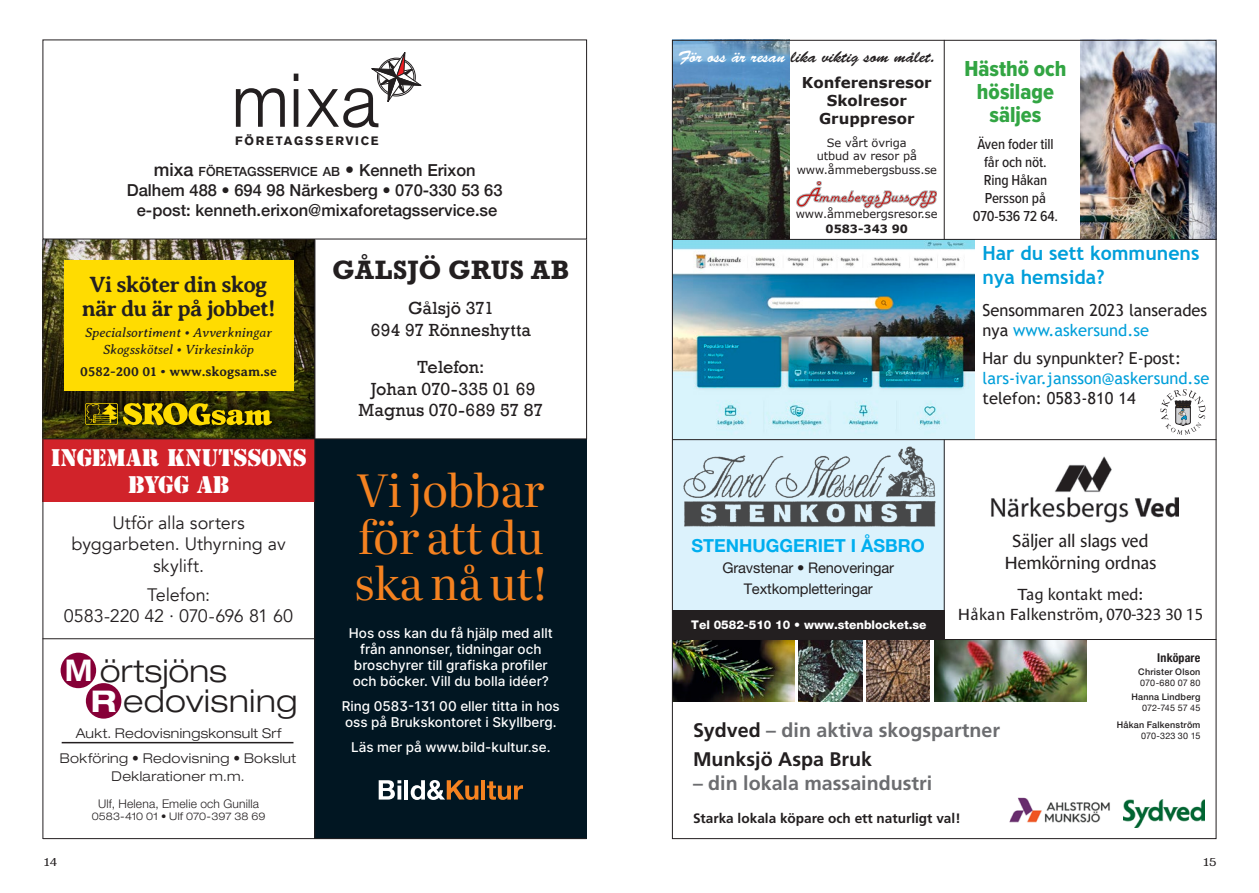
<style>
.page{position:relative;width:1259px;height:893px;background:#fff}
.page>*{position:absolute;margin:0;border:0;box-sizing:border-box;transform-origin:0 0}
.t1{font:300 78.45px "Akzidenz Grotesk";color:#231f20}
.t2{font:45px/46.5px "Literata";letter-spacing:-.02em;color:#f58220;text-align:justify}
.t3{font:31.35px/30.3px "Helvetica Neue LT 43 Lt Ex";letter-spacing:.015em;color:#231f20}
.t4{font:700 27px "Rockwell Std";letter-spacing:.005em;color:#231f20}
.t5{font:700 22.5px/24px "Averia Serif Libre";letter-spacing:-.035em;color:#231f20;text-align:center}
.t6{font:22.5px/23px "Proxima Nova Cond Extrabld";color:#32a543;text-align:center}
.t7{font:22.5px/27px "Stencil Std";letter-spacing:-.015em;color:#fff;text-align:center}
.t8{font:700 19.65px/29.7px "Frutiger";color:#6c6d70}
.t9{font:700 19.5px/23.4px "Trebuchet MS";color:#009fda}
.t10{font:18px/21.6px "Avenir";letter-spacing:-.005em;color:#231f20;text-align:center}
.t11{font:18px/21.6px "Rockwell";color:#231f20;text-align:center}
.t12{font:18px/21.6px "Le Monde Sans Std";letter-spacing:-.025em;color:#231f20;text-align:center}
.t13{font:18px "Helvetica Neue LT 75 Bd";color:#00aeef}
.t14{font:16.65px "Brush Script Std";color:#231f20}
.t15{font:16.5px/19.8px "Trebuchet MS";color:#231f20}
.t16{font:500 16.5px/19.8px "Helvetica Neue";color:#231f20;text-align:center}
.t17{font:16.5px/19.8px "Le Monde Sans Std";color:#231f20;text-align:center}
.t18{font:16.5px "Trebuchet MS";color:#009fda}
.t19{font:700 16.2px/24.3px "Frutiger";color:#6c6d70}
.t20{font:500 15px/18px "Proxima Nova Cond";letter-spacing:-.01em;color:#231f20;text-align:center}
.t21{font:700 15px/18px "Verdana";color:#231f20;text-align:center}
.t22{font:14.7px/21px "Helvetica Neue LT 55 Rm";letter-spacing:-.01em;color:#231f20;text-align:center}
.t23{font:700 13.65px "Frutiger";color:#231f20}
.t24{font:13.5px/16.2px "Inter";color:#fff;text-align:center}
.t25{font:13.5px/18px "Helvetica Neue LT 43 Lt Ex";letter-spacing:.025em;color:#231f20;text-align:center}
.t26{font:italic 13.5px/16.2px "Averia Serif Libre";color:#231f20;text-align:center}
.t27{font:700 13.5px "Averia Serif Libre";color:#231f20}
.t28{font:500 12.6px "Helvetica Neue";color:#231f20}
.t29{font:700 condensed 12.15px "Helvetica Neue";letter-spacing:.01em;color:#231f20}
.t30{font:12px "Helvetica Neue LT 85 Hv";color:#fff}
.t31{font:12px "Helvetica Neue LT 45 Lt";letter-spacing:.015em;color:#231f20}
.t32{font:900 12px "Akzidenz Grotesk";letter-spacing:.145em;color:#231f20}
.t33{font:500 12px "Grange";color:#231f20}
.t34{font:11.4px/13.6px "Verdana";letter-spacing:-.01em;color:#231f20;text-align:center}
.t35{font:700 11.4px "Verdana";color:#231f20}
.t36{font:10.5px "Helvetica Neue LT 43 Lt Ex";letter-spacing:.005em;color:#231f20}
.t37{font:500 9.15px "Helvetica Neue";letter-spacing:.025em;color:#231f20}
.t38{font:9.15px "Helvetica Neue";letter-spacing:.005em;color:#231f20}
.t39{font:500 9px "Helvetica Neue";letter-spacing:.025em;color:#231f20}
.t40{font:9px "Helvetica Neue";color:#231f20}
.t41{font:5.7px "Times New Roman";color:#000}
.s1{font-size:18px}
.s2{font-size:16.5px}
.s3{font-family:"Helvetica Neue LT 73 Bd Ex";font-size:30px;color:#fff}
.s4{color:#fff}
.s5{color:#009fda}
.s6{color:#231f20}
</style>
<div class="page">
<div style="left:315px;top:439px;width:272px;height:400px;background:#011622"></div>
<svg style="left:379px;top:780px;width:22px;height:19px"></svg>
<hr style="left:404px;top:780px;width:4px;height:19px;background:#fff">
<svg style="left:411px;top:780px;width:67px;height:20px"></svg>
<hr style="left:481px;top:780px;width:4px;height:19px;background:#f58220">
<svg style="left:487px;top:781px;width:36px;height:19px"></svg>
<img style="left:44px;top:239px;width:270px;height:199px">
<svg style="left:77px;top:395px;width:202px;height:38px"></svg>
<svg style="left:85px;top:402px;width:187px;height:24px"></svg>
<div style="left:64px;top:261px;width:229px;height:130px;background:#ffdc01"></div>
<div style="left:43px;top:439px;width:272px;height:63px;background:#d1232a"></div>
<div style="left:61px;top:653px;width:35px;height:35px;background:#860037;border-radius:50%"></div>
<div style="left:86px;top:683px;width:35px;height:36px;background:#860037;border-radius:50%"></div>
<hr style="left:62px;top:742px;width:231px;height:1px;background:#231f20">
<hr style="left:43px;top:239px;width:1px;height:600px;background:#231f20">
<hr style="left:586px;top:239px;width:1px;height:200px;background:#231f20">
<hr style="left:43px;top:838px;width:543px;height:1px;background:#231f20">
<hr style="left:43px;top:638px;width:271px;height:1px;background:#231f20">
<hr style="left:314px;top:239px;width:1px;height:599px;background:#231f20">
<hr style="left:43px;top:438px;width:544px;height:1px;background:#231f20">
<svg style="left:371px;top:52px;width:50px;height:50px"></svg>
<svg style="left:1160px;top:389px;width:45px;height:46px"></svg>
<img style="left:674px;top:240px;width:301px;height:199px">
<img style="left:674px;top:42px;width:115px;height:197px">
<svg style="left:796px;top:181px;width:141px;height:27px"></svg>
<img style="left:674px;top:640px;width:412px;height:62px">
<img style="left:1009px;top:797px;width:101px;height:26px">
<img style="left:1123px;top:799px;width:81px;height:28px">
<div style="left:672px;top:439px;width:272px;height:200px;background:#dcf2fc"></div>
<img style="left:683px;top:446px;width:253px;height:81px">
<div style="left:672px;top:610px;width:272px;height:29px;background:#231f20"></div>
<img style="left:991px;top:456px;width:188px;height:67px">
<img style="left:1080px;top:42px;width:134px;height:197px">
<hr style="left:673px;top:639px;width:543px;height:1px;background:#231f20">
<hr style="left:673px;top:439px;width:543px;height:1px;background:#231f20">
<hr style="left:673px;top:239px;width:543px;height:1px;background:#231f20">
<hr style="left:944px;top:40px;width:1px;height:200px;background:#231f20">
<hr style="left:944px;top:440px;width:1px;height:199px;background:#231f20">
<h1 class="t1" style="left:230px;top:54px;width:149px">mixa</h1>
<p class="t32" style="left:235px;top:133px;width:145px">FÖRETAGSSERVICE</p>
<p class="t28" style="left:154px;top:162px;width:323px"><span class="s1">mixa</span> FÖRETAGSSERVICE AB <span class="s1">•</span> <span class="s2">Kenneth Erixon</span></p>
<p class="t16" style="left:127px;top:179px;width:377px">Dalhem 488 • 694 98 Närkesberg • 070-330 53 63 e-post: kenneth.erixon@mixaforetagsservice.se</p>
<h3 class="t5" style="left:82px;top:273px;width:195px">Vi sköter din skog när du är på jobbet!</h3>
<p class="t26" style="left:85px;top:325px;width:188px">Specialsortiment • Avverkningar<br>Skogsskötsel • Virkesinköp</p>
<p class="t27" style="left:80px;top:364px;width:198px">0582-200 01 • www.skogsam.se</p>
<h3 class="t7" style="left:51px;top:444px;width:257px">INGEMAR KNUTSSONS<br>BYGG AB</h3>
<h3 class="t10" style="left:72px;top:512px;width:216px">Utför alla sorters byggarbeten. Uthyrning av skylift.</h3>
<h3 class="t10" style="left:64px;top:584px;width:231px">Telefon:<br>0583-220 42 ∙ 070-696 81 60</h3>
<h3 class="t3" style="left:91px;top:655px;width:208px;text-indent:-26px"><span class="s3">M</span> ör tsjöns<br><span class="s3">R</span> edovisning</h3>
<p class="t25" style="left:76px;top:724px;width:207px">Aukt. Redovisningskonsult Srf</p>
<p class="t25" style="left:60px;top:749px;width:238px">Bokföring • Redovisning • Bokslut<br>Deklarationer m.m.</p>
<p class="t31" style="left:98px;top:796px;width:163px">Ulf, Helena, Emelie och Gunilla</p>
<p class="t36" style="left:92px;top:810px;width:175px">0583-410 01 • Ulf 070-397 38 69</p>
<h3 class="t4" style="left:332px;top:254px;width:239px">GÅLSJÖ GRUS AB</h3>
<h3 class="t11" style="left:371px;top:297px;width:161px;line-height:22.5px">Gålsjö 371<br>694 97 Rönneshytta</h3>
<h3 class="t11" style="left:359px;top:356px;width:186px">Telefon:<br>Johan 070-335 01 69<br>Magnus 070-689 57 87</h3>
<h2 class="t2" style="left:354px;top:464px;width:194px">Vi jobbar för att du ska nå ut!</h2>
<p class="t24" style="left:349px;top:624px;width:205px">Hos oss kan du få hjälp med allt från annonser, tidningar och broschyrer till grafiska profiler och böcker. Vill du bolla idéer?</p>
<p class="t24" style="left:342px;top:697px;width:219px;text-align:left">Ring 0583-131 00 eller titta in hos oss på Brukskontoret i Skyllberg.</p>
<p class="t24" style="left:351px;top:738px;width:201px">Läs mer på www.bild-kultur.se.</p>
<p class="t14" style="left:678px;top:48px;width:259px"><span class="s4">För oss är resan</span> lika viktig som målet.</p>
<p class="t21" style="left:802px;top:74px;width:131px">Konferensresor<br>Skolresor<br>Gruppresor</p>
<p class="t34" style="left:796px;top:136px;width:142px">Se vårt övriga<br>utbud av resor på www.åmmebergsbuss.se</p>
<p class="t34" style="left:796px;top:208px;width:143px">www.åmmebergsresor.se</p>
<p class="t35" style="left:825px;top:221px;width:84px">0583-343 90</p>
<p class="t41" style="left:877px;top:225px;width:49px">Version 1 - april, 10</p>
<h3 class="t6" style="left:964px;top:57px;width:104px">Hästhö och hösilage säljes</h3>
<p class="t20" style="left:973px;top:134px;width:87px">Även foder till får och nöt.<br>Ring Håkan<br>Persson på<br>070-536 72 64.</p>
<h3 class="t9" style="left:982px;top:242px;width:218px">Har du sett kommunens nya hemsida?</h3>
<p class="t15" style="left:982px;top:300px;width:226px">Sensommaren 2023 lanserades nya <span class="s5">www.askersund.se</span></p>
<p class="t15" style="left:982px;top:348px;width:200px">Har du synpunkter? E-post:</p>
<p class="t18" style="left:982px;top:368px;width:228px">lars-ivar.jansson@askersund.se</p>
<p class="t15" style="left:982px;top:388px;width:155px">telefon: 0583-810 14</p>
<h3 class="t13" style="left:691px;top:534px;width:235px">STENHUGGERIET I ÅSBRO</h3>
<p class="t22" style="left:722px;top:557px;width:173px">Gravstenar • Renoveringar<br>Textkompletteringar</p>
<p class="t30" style="left:691px;top:617px;width:237px">Tel 0582-510 10 • www.stenblocket.se</p>
<h3 class="t12" style="left:1004px;top:530px;width:154px">Säljer all slags ved<br>Hemkörning ordnas</h3>
<p class="t17" style="left:957px;top:585px;width:247px">Tag kontakt med:<br>Håkan Falkenström, 070-323 30 15</p>
<p class="t29" style="left:1157px;top:648px;width:45px">Inköpare</p>
<h3 class="t8" style="left:693px;top:715px;width:308px"><span class="s6">Sydved</span> – din aktiva skogspartner<br><span class="s6">Munksjö Aspa Bruk</span></h3>
<h3 class="t8" style="left:693px;top:768px;width:241px">– din lokala massaindustri</h3>
<p class="t23" style="left:693px;top:810px;width:269px">Starka lokala köpare och ett naturligt val!</p>
<p class="t19" style="left:683px;top:724px;width:254px"><span class="s6">Sydved</span> – din aktiva skogspartner<br><span class="s6">Munksjö Aspa Bruk</span></p>
<p class="t19" style="left:683px;top:768px;width:198px">– din lokala massaindustri</p>
<p class="t37" style="left:1138px;top:664px;width:64px">Christer Olson</p>
<p class="t38" style="left:1140px;top:676px;width:62px">070-680 07 80</p>
<p class="t37" style="left:1117px;top:717px;width:85px">Håkan Falkenström</p>
<p class="t38" style="left:1141px;top:729px;width:61px">070-323 30 15</p>
<p class="t39" style="left:1131px;top:690px;width:71px">Hanna Lindberg</p>
<p class="t40" style="left:1142px;top:701px;width:60px">072-745 57 45</p>
<p class="t33" style="left:43px;top:855px;width:15px">14</p>
<p class="t33" style="left:1202px;top:855px;width:16px">15</p>
</div>
